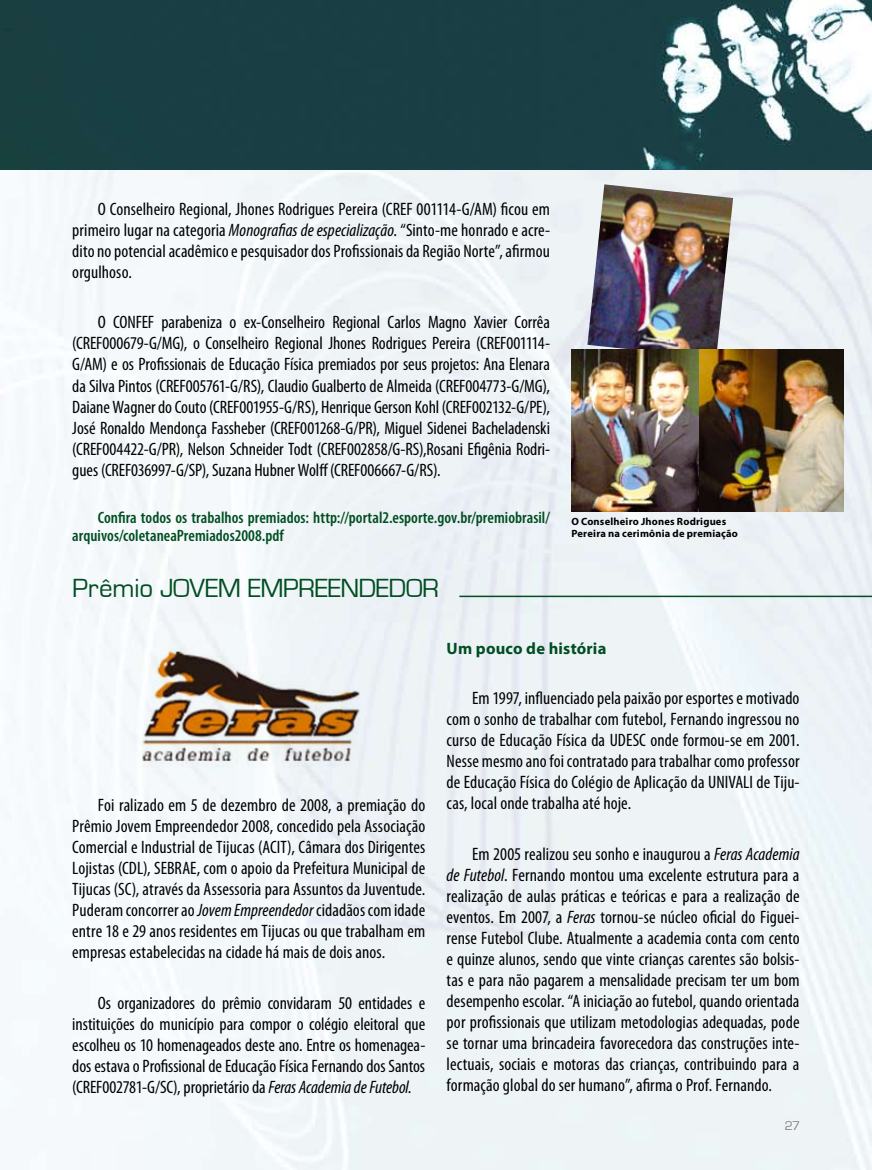
<style>
.page{position:relative;width:872px;height:1170px;background:#fff}
.page>*{position:absolute;margin:0;border:0;box-sizing:border-box;transform-origin:0 0}
.t1{font:27px "Eurostile";letter-spacing:-.015em;color:#004e21}
.t2{font:condensed 18px/21px "Myriad Pro";letter-spacing:.005em;color:#000;text-align:justify}
.t3{font:600 condensed 16.5px/18px "Myriad Pro";letter-spacing:.005em;color:#004e21}
.t4{font:700 16.5px "Myriad Pro";letter-spacing:.01em;color:#004e21}
.t5{font:13.05px "Eurostile";color:#817f84}
.t6{font:700 10.5px/12.6px "Myriad Pro";letter-spacing:.02em;color:#000}
.s1{font-style:italic}
</style>
<div class="page">
<img style="left:0;top:169px;width:872px;height:1000px">
<img style="left:0;top:0;width:872px;height:169px">
<hr style="left:459px;top:595px;width:413px;height:2px;background:#004e21">
<img style="left:135px;top:638px;width:234px;height:136px">
<img style="left:587px;top:184px;width:146px;height:166px">
<img style="left:571px;top:350px;width:272px;height:161px">
<p class="t2" style="left:72px;top:198px;width:479px;text-indent:26px">O Conselheiro Regional, Jhones Rodrigues Pereira (CREF 001114-G/AM) ficou em primeiro lugar na categoria <span class="s1">Monografias de especialização</span>. “Sinto-me honrado e acre&shy;dito no potencial acadêmico e pesquisador dos Profissionais da Região Norte”, afirmou orgulhoso.</p>
<p class="t2" style="left:72px;top:312px;width:479px;text-indent:26px">O CONFEF parabeniza o ex-Conselheiro Regional Carlos Magno Xavier Corrêa (CREF000679-G/MG), o Conselheiro Regional Jhones Rodrigues Pereira (CREF001114- G/AM) e os Profissionais de Educação Física premiados por seus projetos: Ana Elenara da Silva Pintos (CREF005761-G/RS), Claudio Gualberto de Almeida (CREF004773-G/MG), Daiane Wagner do Couto (CREF001955-G/RS), Henrique Gerson Kohl (CREF002132-G/PE), José Ronaldo Mendonça Fassheber (CREF001268-G/PR), Miguel Sidenei Bacheladenski (CREF004422-G/PR), Nelson Schneider Todt (CREF002858/G-RS),Rosani Efigênia Rodri&shy;gues (CREF036997-G/SP), Suzana Hubner Wolff (CREF006667-G/RS).</p>
<p class="t3" style="left:72px;top:508px;width:479px;text-indent:26px">Confira todos os trabalhos premiados: http://portal2.esporte.gov.br/premiobrasil/ arquivos/coletaneaPremiados2008.pdf</p>
<h1 class="t1" style="left:72px;top:574px;width:368px">Prêmio JOVEM EMPREENDEDOR</h1>
<p class="t6" style="left:571px;top:514px;width:168px">O Conselheiro Jhones Rodrigues<br>Pereira na cerimônia de premiação</p>
<p class="t2" style="left:72px;top:794px;width:354px;text-indent:26px">Foi ralizado em 5 de dezembro de 2008, a premiação do Prêmio Jovem Empreendedor 2008, concedido pela Associação Comercial e Industrial de Tijucas (ACIT), Câmara dos Dirigentes Lojistas (CDL), SEBRAE, com o apoio da Prefeitura Municipal de Tijucas (SC), através da Assessoria para Assuntos da Juventude.<br>Puderam concorrer ao <span class="s1">Jovem Empreendedor</span> cidadãos com idade entre 18 e 29 anos residentes em Tijucas ou que trabalham em empresas estabelecidas na cidade há mais de dois anos.</p>
<p class="t2" style="left:72px;top:992px;width:354px;text-indent:26px">Os organizadores do prêmio convidaram 50 entidades e instituições do município para compor o colégio eleitoral que escolheu os 10 homenageados deste ano. Entre os homenagea&shy;dos estava o Profissional de Educação Física Fernando dos Santos (CREF002781-G/SC), proprietário da <span class="s1">Feras Academia de Futebol.</span></p>
<p class="t4" style="left:446px;top:637px;width:161px">Um pouco de história</p>
<p class="t2" style="left:446px;top:687px;width:354px;text-indent:26px">Em 1997, influenciado pela paixão por esportes e motivado com o sonho de trabalhar com futebol, Fernando ingressou no curso de Educação Física da UDESC onde formou-se em 2001.<br>Nesse mesmo ano foi contratado para trabalhar como professor de Educação Física do Colégio de Aplicação da UNIVALI de Tiju&shy;cas, local onde trabalha até hoje.</p>
<p class="t2" style="left:446px;top:843px;width:354px;text-indent:26px">Em 2005 realizou seu sonho e inaugurou a <span class="s1">Feras Academia de Futebol</span>. Fernando montou uma excelente estrutura para a realização de aulas práticas e teóricas e para a realização de eventos. Em 2007, a <span class="s1">Feras</span> tornou-se núcleo oficial do Figuei&shy;rense Futebol Clube. Atualmente a academia conta com cento e quinze alunos, sendo que vinte crianças carentes são bolsis&shy;tas e para não pagarem a mensalidade precisam ter um bom desempenho escolar. “A iniciação ao futebol, quando orientada por profissionais que utilizam metodologias adequadas, pode se tornar uma brincadeira favorecedora das construções inte&shy;lectuais, sociais e motoras das crianças, contribuindo para a formação global do ser humano”, afirma o Prof. Fernando.</p>
<p class="t5" style="left:785px;top:1118px;width:17px">27</p>
</div>
